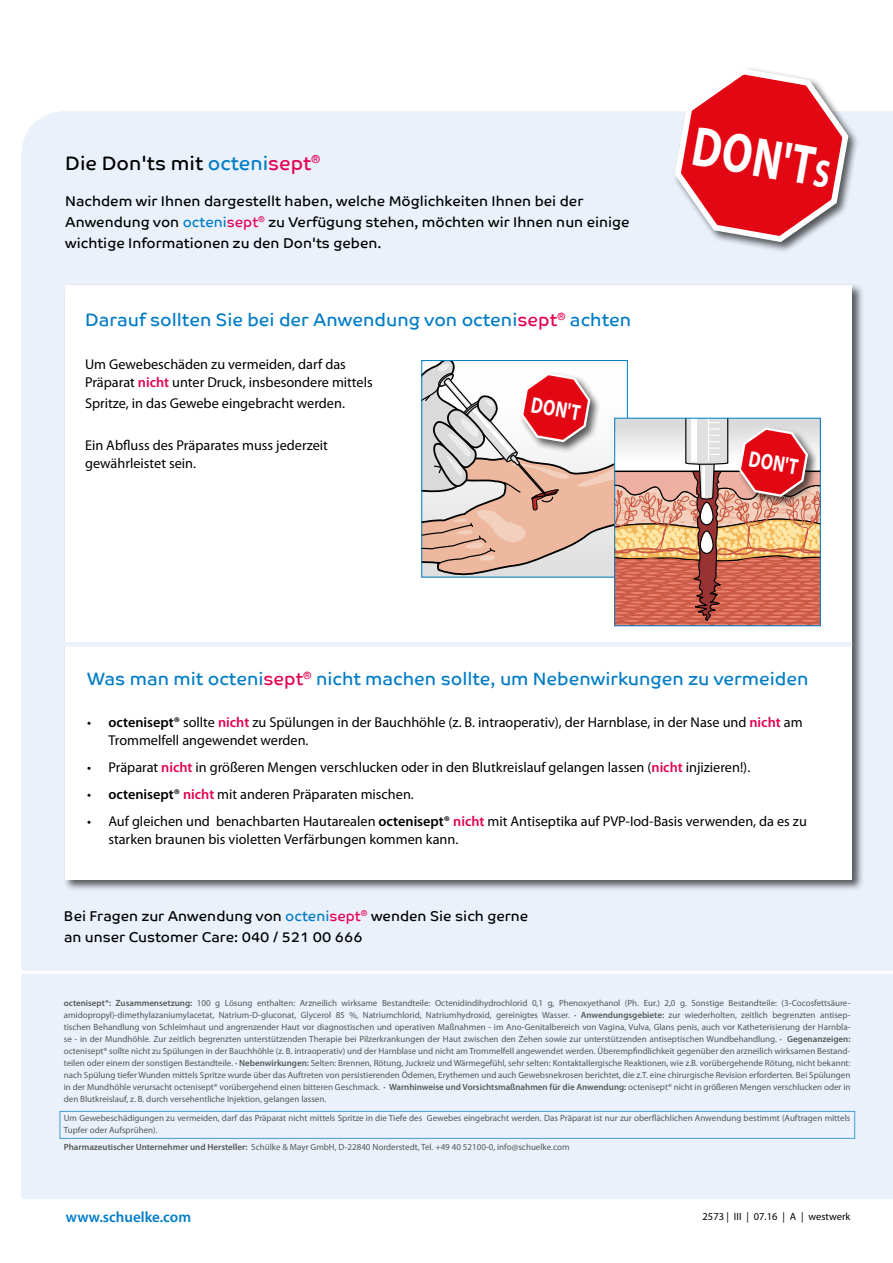
<style>
.page{position:relative;width:893px;height:1263px;background:#fff}
.page>*{position:absolute;margin:0;border:0;box-sizing:border-box;transform-origin:0 0}
.t1{font:700 56.1px "Myriad Pro";color:#fff;scale:.75 1}
.t2{font:700 22.5px "Myriad Pro";color:#fff;scale:.75 1}
.t3{font:19.5px "Co Text";color:#000}
.t4{font:18px "Co Text";color:#007cc5}
.t5{font:600 15px "Myriad Pro";color:#007cc5}
.t6{font:14.25px/18px "Myriad Pro";color:#000}
.t7{font:14.25px/21px "Co Text";color:#000}
.t8{font:10.5px "Myriad Pro";color:#000}
.t9{font:9px/12px "Myriad Pro";color:#575756;text-align:justify}
.s1{color:#007cc5}
.s2{color:#e50051}
.s3{font-weight:600;color:#e50051}
.s4{font-weight:600;font-size:53.25px}
.s5{font-weight:600}
</style>
<div class="page">
<div style="left:21px;top:111px;width:872px;height:1088px;background:#eaf1fb"></div>
<div style="left:63px;top:283px;width:801px;height:609px;background:#000;opacity:.65"></div>
<div style="left:66px;top:286px;width:786px;height:594px;background:#fff"></div>
<div style="left:47px;top:642px;width:805px;height:5px;background:#eaf1fb"></div>
<div style="left:673px;top:67px;width:186px;height:186px;background:#000;opacity:.65"></div>
<svg style="left:672px;top:67px;width:179px;height:178px"></svg>
<hr style="left:0;top:971px;width:893px;height:3px;background:#fff">
<svg style="left:422px;top:361px;width:398px;height:265px"></svg>
<div style="left:60px;top:1111px;width:795px;height:27px;border:1px solid #439ed8"></div>
<h3 class="t3" style="left:65px;top:151px;width:257px">Die Don'ts mit <span class="s1">octeni</span><span class="s2">sept</span><sup>®</sup></h3>
<h3 class="t7" style="left:65px;top:190px;width:566px">Nachdem wir Ihnen dargestellt haben, welche Möglichkeiten Ihnen bei der<br>Anwendung von <span class="s1">octeni</span><span class="s2">sept</span><sup>®</sup> zu Verfügung stehen, möchten wir Ihnen nun einige wichtige Informationen zu den Don'ts geben.</h3>
<h3 class="t4" style="left:85px;top:309px;width:548px">Darauf sollten Sie bei der Anwendung von octeni<span class="s2">sept</span><sup>®</sup> achten</h3>
<h3 class="t6" style="left:85px;top:355px;width:289px">Um Gewebeschäden zu vermeiden, darf das<br>Präparat <span class="s3">nicht</span> unter Druck, insbesondere mittels</h3>
<h3 class="t6" style="left:85px;top:394px;width:261px">Spritze, in das Gewebe eingebracht werden.</h3>
<h3 class="t6" style="left:85px;top:436px;width:244px">Ein Abfluss des Präparates muss jederzeit gewährleistet sein.</h3>
<h2 class="t2" style="left:534px;top:390px;width:67px;rotate:10deg">DON'T</h2>
<h1 class="t1" style="left:699px;top:109px;width:189px;rotate:10deg">DON'T<span class="s4">s</span></h1>
<h2 class="t2" style="left:752px;top:444px;width:67px;rotate:10deg">DON'T</h2>
<h3 class="t4" style="left:87px;top:668px;width:723px">Was man mit octeni<span class="s2">sept</span><sup>®</sup> nicht machen sollte, um Nebenwirkungen zu vermeiden</h3>
<h3 class="t6" style="left:108px;top:713px;width:696px;text-indent:-21px">• <span class="s5">octenisept®</span> sollte <span class="s3">nicht</span> zu Spülungen in der Bauchhöhle (z. B. intraoperativ), der Harnblase, in der Nase und <span class="s3">nicht</span> am<br>Trommelfell angewendet werden.</h3>
<h3 class="t6" style="left:87px;top:758px;width:665px">• Präparat <span class="s3">nicht</span> in größeren Mengen verschlucken oder in den Blutkreislauf gelangen lassen (<span class="s3">nicht</span> injizieren!).</h3>
<h3 class="t6" style="left:87px;top:785px;width:328px">• <span class="s5">octenisept®</span> <span class="s3">nicht</span> mit anderen Präparaten mischen.</h3>
<h3 class="t6" style="left:108px;top:812px;width:700px;text-indent:-21px">• Auf gleichen und benachbarten Hautarealen <span class="s5">octenisept®</span> <span class="s3">nicht</span> mit Antiseptika auf PVP-Iod-Basis verwenden, da es zu starken braunen bis violetten Verfärbungen kommen kann.</h3>
<h3 class="t7" style="left:64px;top:905px;width:466px">Bei Fragen zur Anwendung von <span class="s1">octeni</span><span class="s2">sept</span><sup>®</sup> wenden Sie sich gerne an unser Customer Care: 040 / 521 00 666</h3>
<p class="t9" style="left:64px;top:997px;width:788px"><span class="s5">octenisept®: Zusammensetzung:</span> 100 g Lösung enthalten: Arzneilich wirksame Bestandteile: Octenidindihydrochlorid 0,1 g, Phenoxyethanol (Ph. Eur.) 2,0 g. Sonstige Bestandteile: (3-Cocosfettsäure&shy;amidopropyl)-dimethylazaniumylacetat, Natrium-D-gluconat, Glycerol 85 %, Natriumchlorid, Natriumhydroxid, gereinigtes Wasser. <span class="s5">· Anwendungsgebiete:</span> zur wiederholten, zeitlich begrenzten antisep&shy;tischen Behandlung von Schleimhaut und angrenzender Haut vor diagnostischen und operativen Maßnahmen - im Ano-Genitalbereich von Vagina, Vulva, Glans penis, auch vor Katheterisierung der Harnbla&shy;se - in der Mundhöhle. Zur zeitlich begrenzten unterstützenden Therapie bei Pilzerkrankungen der Haut zwischen den Zehen sowie zur unterstützenden antiseptischen Wundbehandlung. <span class="s5">· Gegenanzeigen: </span>octenisept® sollte nicht zu Spülungen in der Bauchhöhle (z. B. intraoperativ) und der Harnblase und nicht am Trommelfell angewendet werden. Überempfindlichkeit gegenüber den arzneilich wirksamen Bestand&shy;teilen oder einem der sonstigen Bestandteile. <span class="s5">· Nebenwirkungen:</span> Selten: Brennen, Rötung, Juckreiz und Wärmegefühl, sehr selten: Kontaktallergische Reaktionen, wie z.B. vorübergehende Rötung, nicht bekannt: nach Spülung tiefer Wunden mittels Spritze wurde über das Auftreten von persistierenden Ödemen, Erythemen und auch Gewebsnekrosen berichtet, die z.T. eine chirurgische Revision erforderten. Bei Spülungen in der Mundhöhle verursacht octenisept® vorübergehend einen bitteren Geschmack. <span class="s5">· Warnhinweise und Vorsichtsmaßnahmen für die Anwendung:</span> octenisept® nicht in größeren Mengen verschlucken oder in den Blutkreislauf, z. B. durch versehentliche Injektion, gelangen lassen.</p>
<p class="t9" style="left:64px;top:1112px;width:788px">Um Gewebeschädigungen zu vermeiden, darf das Präparat nicht mittels Spritze in die Tiefe des Gewebes eingebracht werden. Das Präparat ist nur zur oberflächlichen Anwendung bestimmt (Auftragen mittels<br>Tupfer oder Aufsprühen).</p>
<p class="t9" style="left:64px;top:1141px;width:507px"><span class="s5">Pharmazeutischer Unternehmer und Hersteller:</span> Schülke &amp; Mayr GmbH, D-22840 Norderstedt, Tel. +49 40 52100-0, info@schuelke.com</p>
<h3 class="t5" style="left:66px;top:1207px;width:127px">www.schuelke.com</h3>
<p class="t8" style="left:703px;top:1209px;width:149px">2573 | III | 07.16 | A | westwerk</p>
</div>
